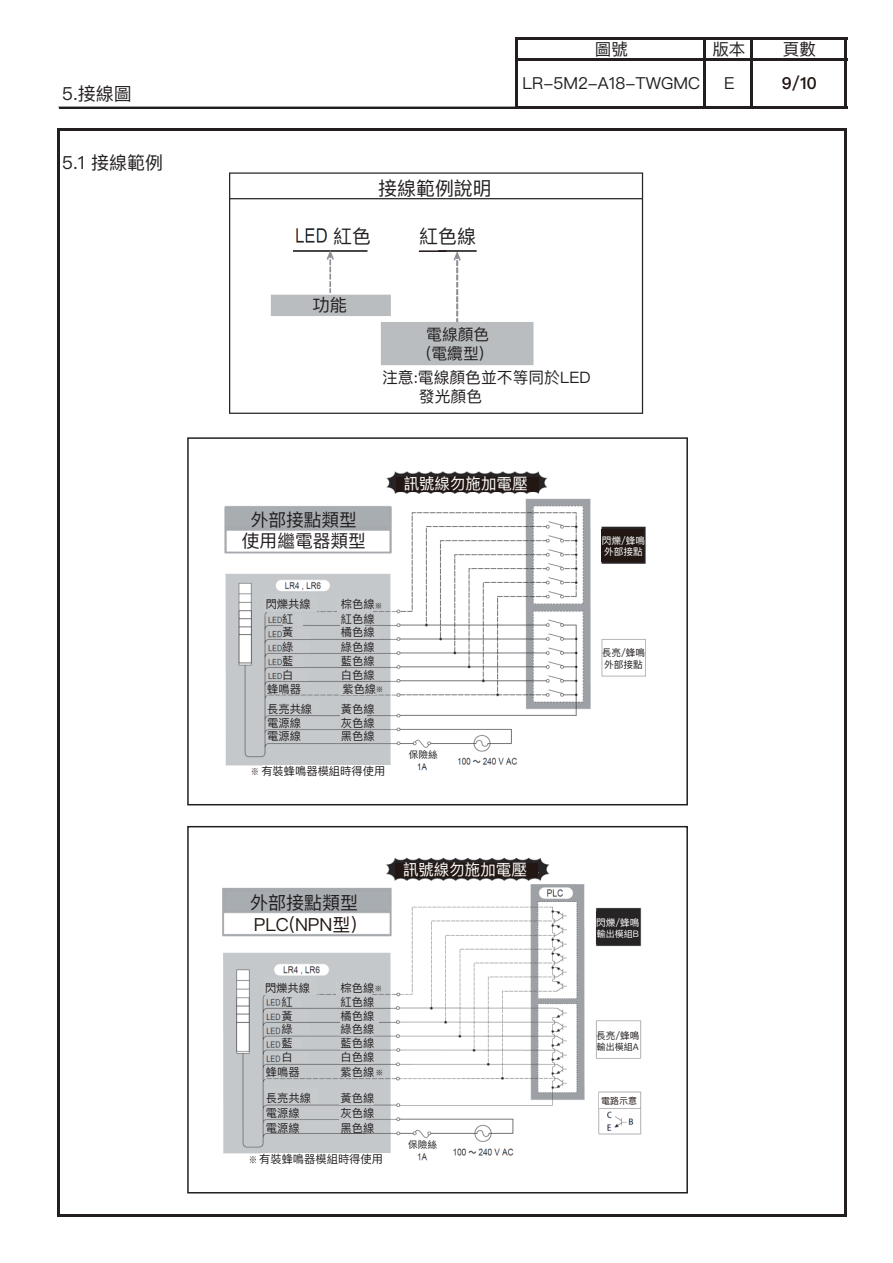
<style>
.page{position:relative;width:893px;height:1263px;background:#fff}
.page>*{position:absolute;margin:0;border:0;box-sizing:border-box;transform-origin:0 0}
.t1{font:18.9px "Ping Fang TC";color:#231f20}
.t2{font:18px "Ping Fang TC";color:#231f20}
.t3{font:18px "Ping Fang TC";color:#211613}
.t4{font:17.7px/21.1px "Ping Fang TC";color:#231f20;text-align:center}
.t5{font:17.4px "Ping Fang TC";color:#231f20}
.t6{font:16.5px "Ping Fang TC";color:#231f20}
.t7{font:600 16.5px "Ping Fang TC";color:#211613}
.t8{font:15.75px/18.9px "Ping Fang TC";color:#231f20}
.t9{font:15.45px "Ping Fang TC";color:#fff}
.t10{font:11.25px/14.1px "Ping Fang TC";color:#231f20}
.t11{font:9.6px/11.6px "Ping Fang TC";color:#231f20}
.t12{font:9.6px/11.6px "Ping Fang TC";color:#fff}
.t13{font:9px "Ping Fang TC";color:#fff}
.t14{font:9px "Ping Fang TC";color:#231f20}
.t15{font:9px "Ping Fang TC";color:#211613}
</style>
<div class="page">
<hr style="left:59px;top:107px;width:456px;height:1px;background:#231f20">
<hr style="left:844px;top:40px;width:3px;height:69px;background:#231f20">
<hr style="left:515px;top:37px;width:3px;height:72px;background:#231f20">
<hr style="left:703px;top:40px;width:3px;height:69px;background:#231f20">
<hr style="left:750px;top:40px;width:3px;height:69px;background:#231f20">
<hr style="left:844px;top:131px;width:3px;height:1085px;background:#231f20">
<hr style="left:57px;top:128px;width:3px;height:1088px;background:#231f20">
<hr style="left:518px;top:37px;width:329px;height:3px;background:#231f20">
<hr style="left:518px;top:58px;width:329px;height:3px;background:#231f20">
<hr style="left:518px;top:106px;width:329px;height:3px;background:#231f20">
<hr style="left:60px;top:128px;width:787px;height:3px;background:#231f20">
<hr style="left:60px;top:1213px;width:787px;height:3px;background:#231f20">
<img style="left:224px;top:471px;width:422px;height:304px">
<div style="left:187px;top:437px;width:501px;height:368px;border:2px solid #231f20"></div>
<img style="left:222px;top:857px;width:420px;height:307px">
<div style="left:187px;top:826px;width:501px;height:367px;border:2px solid #231f20"></div>
<img style="left:229px;top:172px;width:415px;height:242px">
<div style="left:360px;top:179px;width:155px;height:19px;background:#fff"></div>
<div style="left:328px;top:223px;width:41px;height:24px;background:#fff"></div>
<div style="left:437px;top:220px;width:41px;height:29px;background:#fff"></div>
<div style="left:284px;top:298px;width:89px;height:13px;background:#b9bdc0"></div>
<div style="left:396px;top:326px;width:111px;height:36px;background:#b9bdc0"></div>
<div style="left:378px;top:368px;width:216px;height:30px;background:#fff"></div>
<hr style="left:419px;top:250px;width:27px;height:2px;background:#211512">
<div style="left:249px;top:532px;width:127px;height:16px;background:#fff"></div>
<div style="left:263px;top:594px;width:54px;height:17px;background:#c7cacd"></div>
<div style="left:282px;top:614px;width:20px;height:11px;background:#c7cacd"></div>
<div style="left:282px;top:629px;width:29px;height:9px;background:#c7cacd"></div>
<div style="left:283px;top:642px;width:27px;height:10px;background:#c7cacd"></div>
<div style="left:283px;top:657px;width:20px;height:9px;background:#c7cacd"></div>
<div style="left:282px;top:670px;width:26px;height:10px;background:#c7cacd"></div>
<div style="left:268px;top:684px;width:30px;height:10px;background:#c7cacd"></div>
<div style="left:266px;top:731px;width:74px;height:11px;background:#c7cacd"></div>
<div style="left:267px;top:718px;width:72px;height:10px;background:#c7cacd"></div>
<div style="left:341px;top:702px;width:34px;height:13px;background:#c7cacd"></div>
<div style="left:341px;top:668px;width:33px;height:12px;background:#c7cacd"></div>
<div style="left:340px;top:682px;width:36px;height:12px;background:#c7cacd"></div>
<div style="left:340px;top:716px;width:27px;height:13px;background:#c7cacd"></div>
<div style="left:341px;top:654px;width:27px;height:13px;background:#c7cacd"></div>
<div style="left:341px;top:626px;width:39px;height:13px;background:#c7cacd"></div>
<div style="left:341px;top:641px;width:34px;height:12px;background:#c7cacd"></div>
<div style="left:341px;top:612px;width:24px;height:13px;background:#c5c8ca"></div>
<div style="left:337px;top:598px;width:36px;height:13px;background:#c7cacd"></div>
<div style="left:227px;top:509px;width:162px;height:17px;background:#a8adb1"></div>
<div style="left:396px;top:477px;width:142px;height:14px;background:#221713"></div>
<div style="left:602px;top:529px;width:42px;height:33px;background:#221713"></div>
<div style="left:593px;top:567px;width:71px;height:13px;background:#fff"></div>
<div style="left:604px;top:642px;width:40px;height:31px;background:#fff"></div>
<div style="left:595px;top:678px;width:71px;height:13px;background:#fff"></div>
<div style="left:409px;top:750px;width:26px;height:12px;background:#fff"></div>
<div style="left:263px;top:765px;width:146px;height:13px;background:#fff"></div>
<div style="left:267px;top:698px;width:51px;height:16px;background:#c7cacd"></div>
<div style="left:335px;top:731px;width:34px;height:11px;background:#c7cacd"></div>
<div style="left:249px;top:915px;width:126px;height:17px;background:#fff"></div>
<div style="left:263px;top:977px;width:53px;height:17px;background:#c7cacd"></div>
<div style="left:282px;top:995px;width:20px;height:12px;background:#c7cacd"></div>
<div style="left:282px;top:1010px;width:28px;height:10px;background:#c7cacd"></div>
<div style="left:282px;top:1024px;width:27px;height:10px;background:#c7cacd"></div>
<div style="left:282px;top:1038px;width:20px;height:10px;background:#c7cacd"></div>
<div style="left:282px;top:1052px;width:25px;height:10px;background:#c7cacd"></div>
<div style="left:266px;top:1067px;width:30px;height:10px;background:#c7cacd"></div>
<div style="left:265px;top:1121px;width:74px;height:11px;background:#c7cacd"></div>
<div style="left:266px;top:1108px;width:72px;height:10px;background:#c7cacd"></div>
<div style="left:339px;top:1092px;width:34px;height:12px;background:#c7cacd"></div>
<div style="left:341px;top:1052px;width:32px;height:12px;background:#c7cacd"></div>
<div style="left:339px;top:1066px;width:36px;height:12px;background:#c7cacd"></div>
<div style="left:339px;top:1106px;width:26px;height:13px;background:#c7cacd"></div>
<div style="left:341px;top:1037px;width:26px;height:13px;background:#c7cacd"></div>
<div style="left:340px;top:1009px;width:39px;height:13px;background:#c7cacd"></div>
<div style="left:340px;top:1024px;width:34px;height:12px;background:#c7cacd"></div>
<div style="left:340px;top:995px;width:24px;height:12px;background:#c5c8ca"></div>
<div style="left:337px;top:981px;width:35px;height:13px;background:#c7cacd"></div>
<div style="left:226px;top:892px;width:162px;height:17px;background:#a8adb1"></div>
<div style="left:396px;top:864px;width:142px;height:14px;background:#221713"></div>
<div style="left:596px;top:911px;width:43px;height:33px;background:#272426"></div>
<div style="left:592px;top:950px;width:71px;height:13px;background:#fff"></div>
<div style="left:599px;top:1025px;width:39px;height:31px;background:#fff"></div>
<div style="left:594px;top:1061px;width:71px;height:13px;background:#fff"></div>
<div style="left:408px;top:1139px;width:27px;height:12px;background:#fff"></div>
<div style="left:261px;top:1153px;width:146px;height:12px;background:#fff"></div>
<div style="left:267px;top:1088px;width:51px;height:15px;background:#c7cacd"></div>
<div style="left:334px;top:1121px;width:35px;height:12px;background:#c7cacd"></div>
<div style="left:599px;top:1093px;width:39px;height:14px;background:#fff"></div>
<h2 class="t2" style="left:62px;top:83px;width:71px">5.接線圖</h2>
<h2 class="t2" style="left:62px;top:152px;width:102px">5.1 接線範例</h2>
<h3 class="t6" style="left:595px;top:39px;width:35px">圖號</h3>
<h3 class="t6" style="left:783px;top:39px;width:35px">頁數</h3>
<h3 class="t6" style="left:523px;top:73px;width:179px">LR-5M2-A18-TWGMC</h3>
<h3 class="t6" style="left:724px;top:73px;width:12px">E</h3>
<h3 class="t6" style="left:712px;top:39px;width:35px">版本</h3>
<h3 class="t7" style="left:782px;top:73px;width:36px">9/10</h3>
<h1 class="t1" style="left:378px;top:176px;width:115px">接線範例說明</h1>
<h1 class="t1" style="left:333px;top:225px;width:39px">紅色</h1>
<h1 class="t1" style="left:419px;top:225px;width:58px">紅色線</h1>
<h3 class="t5" style="left:312px;top:294px;width:36px">功能</h3>
<h3 class="t8" style="left:426px;top:325px;width:65px">電線顏色(電纜型)</h3>
<h3 class="t8" style="left:419px;top:368px;width:173px;text-indent:-37px">注意:電線顏色並不等同於LED發光顏色</h3>
<h3 class="t4" style="left:242px;top:508px;width:125px">外部接點類型使用繼電器類型</h3>
<p class="t10" style="left:266px;top:597px;width:47px">閃爍共線</p>
<p class="t10" style="left:282px;top:612px;width:13px;line-height:13.4px">紅黃</p>
<p class="t10" style="left:282px;top:639px;width:13px">綠</p>
<p class="t10" style="left:282px;top:653px;width:13px">藍</p>
<p class="t10" style="left:282px;top:668px;width:13px">白</p>
<p class="t10" style="left:267px;top:681px;width:35px">蜂鳴器</p>
<p class="t10" style="left:267px;top:701px;width:47px">長亮共線</p>
<p class="t10" style="left:267px;top:715px;width:35px;line-height:13.6px">電源線電源線</p>
<p class="t10" style="left:341px;top:597px;width:35px;text-align:justify">棕色線紅色線橘色線</p>
<p class="t10" style="left:341px;top:639px;width:37px">綠色線藍色線白色線紫色線</p>
<p class="t10" style="left:341px;top:715px;width:35px">灰色線</p>
<p class="t10" style="left:341px;top:701px;width:35px">黃色線</p>
<p class="t10" style="left:341px;top:729px;width:35px">黑色線</p>
<p class="t10" style="left:261px;top:764px;width:125px">有裝蜂鳴器模組時得使用</p>
<h3 class="t9" style="left:404px;top:473px;width:125px">訊號線勿施加電壓</h3>
<p class="t11" style="left:409px;top:749px;width:30px">保險絲</p>
<h2 class="t2" style="left:250px;top:891px;width:109px">外部接點類型</h2>
<h2 class="t3" style="left:254px;top:913px;width:116px">PLC(NPN型）</h2>
<p class="t10" style="left:265px;top:980px;width:47px">閃爍共線</p>
<p class="t10" style="left:282px;top:994px;width:13px">紅</p>
<p class="t10" style="left:282px;top:1008px;width:13px">黃</p>
<p class="t10" style="left:282px;top:1022px;width:13px">綠</p>
<p class="t10" style="left:282px;top:1036px;width:13px">藍</p>
<p class="t10" style="left:282px;top:1050px;width:13px">白</p>
<p class="t10" style="left:266px;top:1064px;width:35px">蜂鳴器</p>
<p class="t10" style="left:266px;top:1091px;width:47px">長亮共線</p>
<p class="t10" style="left:266px;top:1105px;width:35px;line-height:14.9px">電源線電源線</p>
<p class="t10" style="left:341px;top:980px;width:35px;text-align:justify">棕色線紅色線橘色線綠色線藍色線白色線紫色線</p>
<p class="t10" style="left:341px;top:1105px;width:35px">灰色線</p>
<p class="t10" style="left:341px;top:1091px;width:35px">黃色線</p>
<p class="t10" style="left:341px;top:1120px;width:35px">黑色線</p>
<p class="t10" style="left:259px;top:1152px;width:125px">有裝蜂鳴器模組時得使用</p>
<h3 class="t9" style="left:403px;top:860px;width:125px">訊號線勿施加電壓</h3>
<p class="t11" style="left:408px;top:1138px;width:30px">保險絲</p>
<p class="t12" style="left:602px;top:534px;width:45px">閃爍/蜂鳴外部接點</p>
<p class="t11" style="left:602px;top:646px;width:45px">長亮/蜂鳴外部接點</p>
<p class="t12" style="left:596px;top:916px;width:45px">閃爍/蜂鳴</p>
<p class="t13" style="left:597px;top:927px;width:44px">輸出模組B</p>
<p class="t11" style="left:596px;top:1030px;width:45px">長亮/蜂鳴</p>
<p class="t14" style="left:597px;top:1041px;width:43px">輸出模組A</p>
<p class="t15" style="left:601px;top:1095px;width:37px">電路示意</p>
</div>
